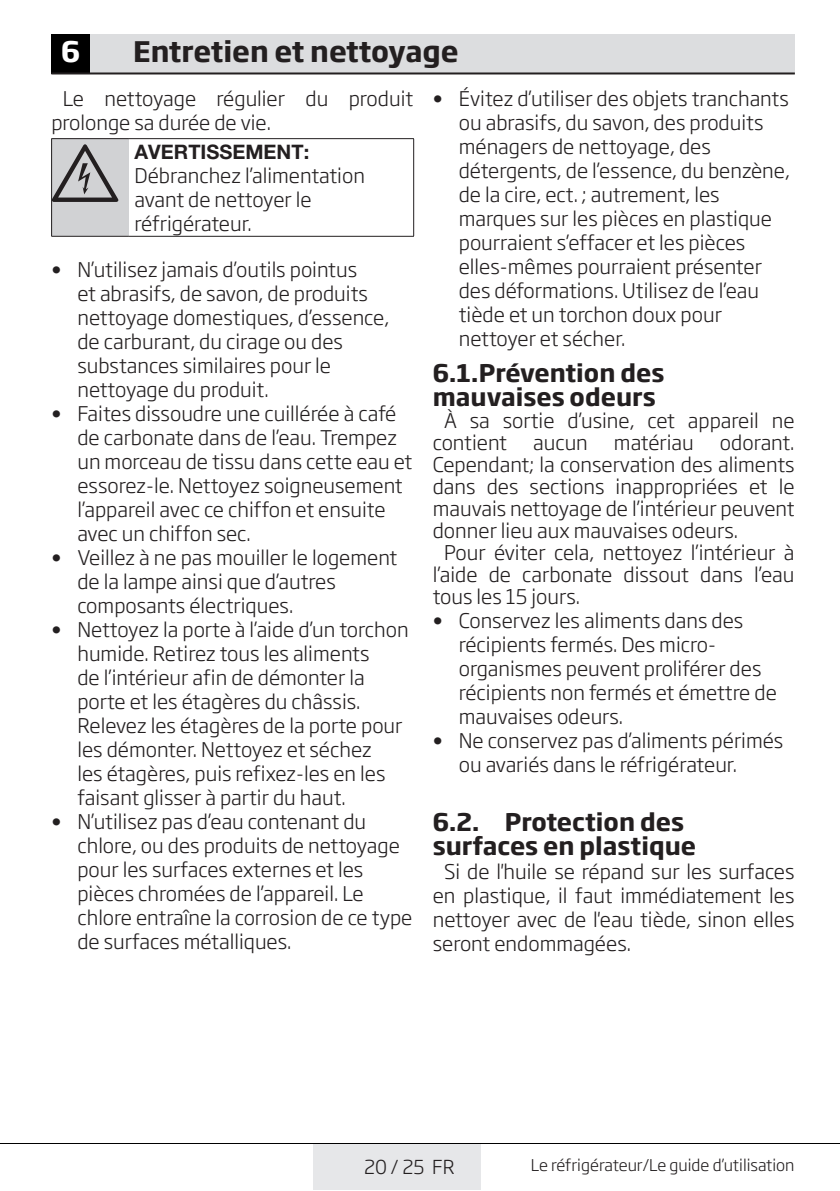
<style>
.page{position:relative;width:840px;height:1191px;background:#fff}
.page>*{position:absolute;margin:0;border:0;box-sizing:border-box;transform-origin:0 0}
.t1{font:72px "ZIWARNUN";color:#231f20}
.t2{font:700 28px "Soho Gothic Pro";color:#231f20}
.t3{font:700 28px "Soho Gothic Pro";color:#fff}
.t4{font:700 24px/24px "Soho Gothic Pro";color:#231f20}
.t5{font:300 20px/24px "Soho Gothic Pro";color:#231f20}
.t6{font:700 20px "Helvetica Neue LT Pro";color:#231f20}
.t7{font:300 19px "Soho Gothic Pro";color:#231f20}
.t8{font:300 16px "Soho Gothic Pro";color:#231f20}
.s1{font-family:"Helvetica Neue LT Pro";font-weight:700}
</style>
<div class="page">
<div style="left:313px;top:1144px;width:168px;height:45px;background:#e6e7e9"></div>
<hr style="left:0;top:1143px;width:839px;height:1px;background:#000">
<div style="left:51px;top:34px;width:40px;height:40px;background:#000"></div>
<div style="left:91px;top:34px;width:703px;height:40px;background:#dcdddf"></div>
<hr style="left:51px;top:72px;width:743px;height:2px;background:#231f20">
<div style="left:52px;top:139px;width:77px;height:97px;background:#d1d2d4"></div>
<hr style="left:51px;top:236px;width:78px;height:1px;background:#231f20">
<hr style="left:129px;top:236px;width:284px;height:1px;background:#231f20">
<hr style="left:51px;top:139px;width:1px;height:97px;background:#231f20">
<hr style="left:413px;top:139px;width:1px;height:97px;background:#231f20">
<hr style="left:51px;top:138px;width:78px;height:1px;background:#231f20">
<hr style="left:129px;top:138px;width:284px;height:1px;background:#231f20">
<h2 class="t3" style="left:61px;top:29px;width:21px">6</h2>
<h2 class="t2" style="left:133px;top:29px;width:327px">Entretien et nettoyage</h2>
<p class="t5" style="left:51px;top:86px;width:363px;text-indent:11px">Le nettoyage régulier du produit prolonge sa durée de vie.</p>
<h1 class="t1" style="left:52px;top:135px;width:71px">B</h1>
<p class="t6" style="left:134px;top:139px;width:176px">AVERTISSEMENT:</p>
<p class="t5" style="left:458px;top:86px;width:332px;text-indent:-26px"><span class="s1">•</span> Évitez d’utiliser des objets tranchants ou abrasifs, du savon, des produits ménagers de nettoyage, des détergents, de l’essence, du benzène, de la cire, ect. ; autrement, les marques sur les pièces en plastique pourraient s’effacer et les pièces elles-mêmes pourraient présenter des déformations. Utilisez de l’eau tiède et un torchon doux pour nettoyer et sécher.</p>
<p class="t4" style="left:432px;top:359px;width:233px">6.1.Prévention des mauvaises odeurs</p>
<p class="t5" style="left:432px;top:408px;width:363px;line-height:22px;text-indent:11px">À sa sortie d’usine, cet appareil ne contient</p>
<p class="t5" style="left:134px;top:162px;width:232px">Débranchez l’alimentation avant de nettoyer le réfrigérateur.</p>
<p class="t5" style="left:77px;top:256px;width:313px;text-indent:-26px"><span class="s1">•</span> N’utilisez jamais d’outils pointus<br>et abrasifs, de savon, de produits nettoyage domestiques, d’essence, de carburant, du cirage ou des substances similaires pour le nettoyage du produit.</p>
<p class="t5" style="left:77px;top:400px;width:336px;text-indent:-26px"><span class="s1">•</span> Faites dissoudre une cuillérée à café de carbonate dans de l’eau. Trempez un morceau de tissu dans cette eau et essorez-le. Nettoyez soigneusement l’appareil avec ce chiffon et ensuite avec un chiffon sec.</p>
<p class="t5" style="left:77px;top:544px;width:321px;text-indent:-26px"><span class="s1">•</span> Veillez à ne pas mouiller le logement de la lampe ainsi que d’autres composants électriques.</p>
<p class="t5" style="left:77px;top:616px;width:332px;text-indent:-26px"><span class="s1">•</span> Nettoyez la porte à l’aide d’un torchon humide. Retirez tous les aliments<br>de l’intérieur afin de démonter la porte et les étagères du châssis.<br>Relevez les étagères de la porte pour les démonter. Nettoyez et séchez<br>les étagères, puis refixez-les en les faisant glisser à partir du haut.</p>
<p class="t5" style="left:77px;top:808px;width:336px;text-indent:-26px"><span class="s1">•</span> N’utilisez pas d’eau contenant du chlore, ou des produits de nettoyage pour les surfaces externes et les pièces chromées de l’appareil. Le chlore entraîne la corrosion de ce type de surfaces métalliques.</p>
<p class="t5" style="left:533px;top:429px;width:56px">aucun</p>
<p class="t5" style="left:613px;top:429px;width:81px">matériau</p>
<p class="t5" style="left:719px;top:429px;width:76px">odorant.</p>
<p class="t5" style="left:432px;top:451px;width:363px">Cependant; la conservation des aliments</p>
<p class="t5" style="left:432px;top:473px;width:363px">dans des sections inappropriées et le</p>
<p class="t5" style="left:432px;top:495px;width:363px">mauvais nettoyage de l’intérieur peuvent</p>
<p class="t5" style="left:432px;top:517px;width:307px">donner lieu aux mauvaises odeurs.</p>
<p class="t5" style="left:444px;top:539px;width:352px">Pour éviter cela, nettoyez l’intérieur à</p>
<p class="t5" style="left:432px;top:561px;width:363px">l’aide de carbonate dissout dans l’eau</p>
<p class="t5" style="left:432px;top:583px;width:149px">tous les 15 jours.</p>
<p class="t5" style="left:458px;top:607px;width:319px;text-indent:-26px"><span class="s1">•</span> Conservez les aliments dans des récipients fermés. Des micro&shy;organismes peuvent proliférer des récipients non fermés et émettre de mauvaises odeurs.</p>
<p class="t5" style="left:458px;top:727px;width:326px;text-indent:-26px"><span class="s1">•</span> Ne conservez pas d’aliments périmés ou avariés dans le réfrigérateur.</p>
<p class="t4" style="left:432px;top:809px;width:265px">6.2. Protection des surfaces en plastique</p>
<p class="t5" style="left:432px;top:858px;width:363px;text-align:justify;text-indent:11px">Si de l'huile se répand sur les surfaces en plastique, il faut immédiatement les nettoyer avec de l'eau tiède, sinon elles seront endommagées.</p>
<p class="t7" style="left:364px;top:1152px;width:92px">20 / 25 FR</p>
<p class="t8" style="left:530px;top:1152px;width:265px">Le réfrigérateur/Le guide d’utilisation</p>
</div>
